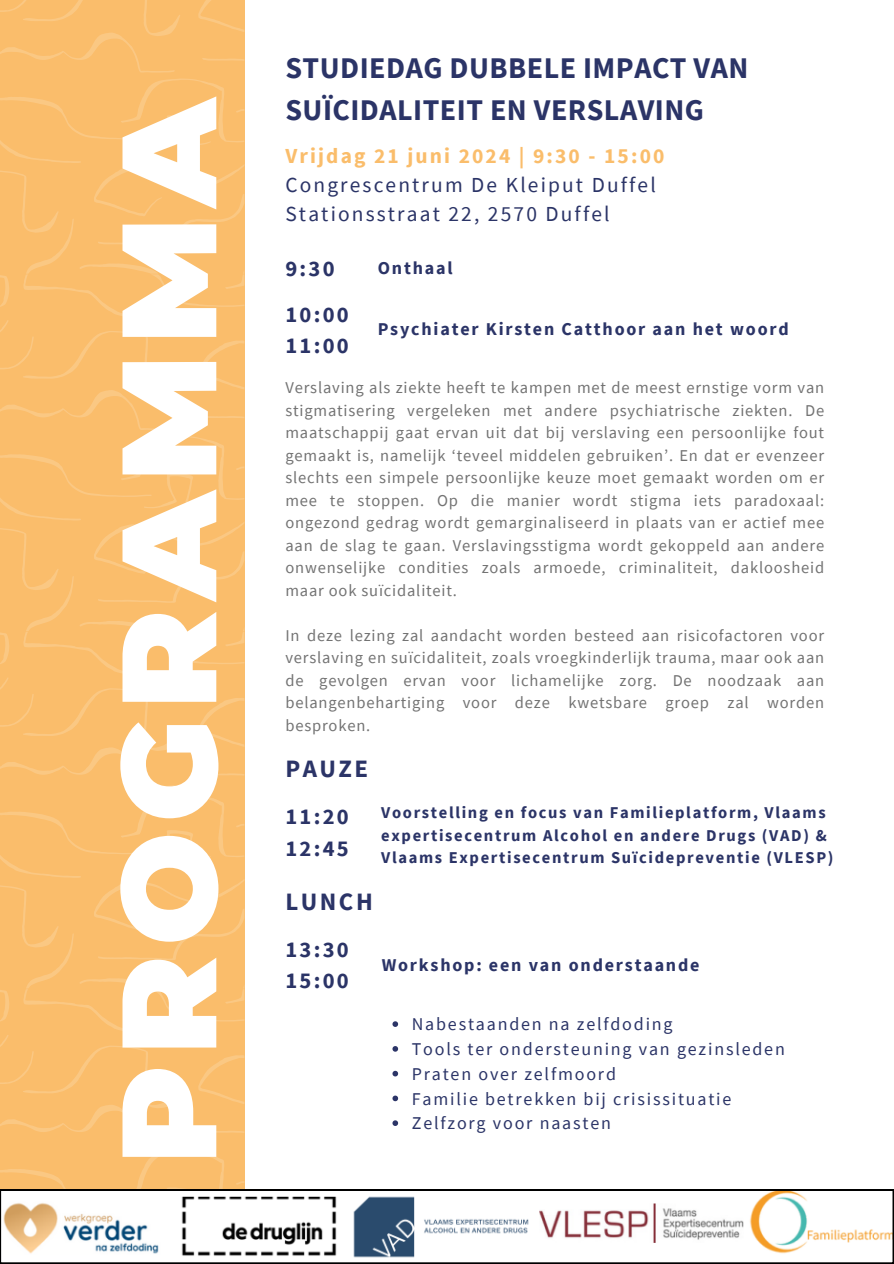
<style>
.page{position:relative;width:894px;height:1264px;background:#fff}
.page>*{position:absolute;margin:0;border:0;box-sizing:border-box;transform-origin:0 0}
.t1{font:900 133.95px "Montserrat";letter-spacing:.075em;color:#fff}
.t2{font:700 30px/41.7px "Source Sans Pro";letter-spacing:.015em;color:#2b3467}
.t3{font:700 24.9px "Source Sans Pro";letter-spacing:.1em;color:#2b3467}
.t4{font:700 22.5px "Source Sans Pro";letter-spacing:.1em;color:#2b3467}
.t5{font:21.45px/29.2px "Source Sans Pro";letter-spacing:.1em;color:#2b3467}
.t6{font:18px "Source Sans Pro";letter-spacing:.1em;color:#2b3467}
.t7{font:700 18px "Source Sans Pro";letter-spacing:.1em;color:#2b3467}
.t8{font:16.5px/22.5px "Source Sans Pro";letter-spacing:.05em;color:#737373;text-align:justify}
.t9{font:700 16.5px/22.5px "Source Sans Pro";letter-spacing:.1em;color:#2b3467}
.s1{font-weight:700;color:#fabd6b}
</style>
<div class="page">
<svg style="left:0;top:0;width:244px;height:1263px;background:#f9bd6c"></svg>
<svg style="left:392px;top:1021px;width:6px;height:5px"></svg>
<svg style="left:392px;top:1046px;width:6px;height:5px"></svg>
<svg style="left:392px;top:1070px;width:6px;height:6px"></svg>
<svg style="left:392px;top:1095px;width:6px;height:6px"></svg>
<svg style="left:392px;top:1120px;width:6px;height:5px"></svg>
<svg style="left:0;top:1189px;width:893px;height:73px"></svg>
<p class="t1" style="left:86px;top:1164px;width:1071px;rotate:-90deg">PROGRAMMA</p>
<p class="t2" style="left:285px;top:47px;width:464px">STUDIEDAG DUBBELE IMPACT VAN<br>SUÏCIDALITEIT EN VERSLAVING</p>
<p class="t5" style="left:285px;top:141px;width:380px"><span class="s1">Vrijdag 21 juni 2024 | 9:30 - 15:00<br></span>Congrescentrum De Kleiput Duffel</p>
<p class="t5" style="left:285px;top:199px;width:325px">Stationsstraat 22, 2570 Duffel</p>
<h4 class="t4" style="left:285px;top:253px;width:51px">9:30</h4>
<p class="t7" style="left:377px;top:257px;width:76px">Onthaal</p>
<p class="t4" style="left:285px;top:299px;width:65px">10:00</p>
<p class="t4" style="left:285px;top:331px;width:65px">11:00</p>
<p class="t7" style="left:377px;top:317px;width:412px">Psychiater Kirsten Catthoor aan het woord</p>
<p class="t8" style="left:285px;top:376px;width:540px">Verslaving als ziekte heeft te kampen met de meest ernstige vorm van stigmatisering vergeleken met andere psychiatrische ziekten. De maatschappij gaat ervan uit dat bij verslaving een persoonlijke fout gemaakt is, namelijk ‘teveel middelen gebruiken’. En dat er evenzeer slechts een simpele persoonlijke keuze moet gemaakt worden om er mee te stoppen. Op die manier wordt stigma iets paradoxaal: ongezond gedrag wordt gemarginaliseerd in plaats van er actief mee aan de slag te gaan. Verslavingsstigma wordt gekoppeld aan andere onwenselijke condities zoals armoede, criminaliteit, dakloosheid maar ook suïcidaliteit.</p>
<p class="t8" style="left:285px;top:623px;width:540px">In deze lezing zal aandacht worden besteed aan risicofactoren voor verslaving en suïcidaliteit, zoals vroegkinderlijk trauma, maar ook aan de gevolgen ervan voor lichamelijke zorg. De noodzaak aan belangenbehartiging voor deze kwetsbare groep zal worden besproken.</p>
<p class="t3" style="left:285px;top:752px;width:84px">PAUZE</p>
<h2 class="t4" style="left:285px;top:802px;width:65px">11:20</h2>
<h1 class="t4" style="left:285px;top:833px;width:65px">12:45</h1>
<h3 class="t9" style="left:381px;top:801px;width:453px">Voorstelling en focus van Familieplatform, Vlaams expertisecentrum Alcohol en andere Drugs (VAD) &amp;<br>Vlaams Expertisecentrum Suïcidepreventie (VLESP)</h3>
<p class="t3" style="left:285px;top:885px;width:89px">LUNCH</p>
<p class="t4" style="left:285px;top:934px;width:65px">13:30</p>
<p class="t4" style="left:285px;top:966px;width:65px">15:00</p>
<p class="t7" style="left:381px;top:953px;width:319px">Workshop: een van onderstaande</p>
<p class="t6" style="left:411px;top:1012px;width:262px">Nabestaanden na zelfdoding</p>
<h3 class="t6" style="left:411px;top:1037px;width:374px">Tools ter ondersteuning van gezinsleden</h3>
<p class="t6" style="left:411px;top:1062px;width:205px">Praten over zelfmoord</p>
<p class="t6" style="left:411px;top:1086px;width:321px">Familie betrekken bij crisissituatie</p>
<p class="t6" style="left:411px;top:1111px;width:200px">Zelfzorg voor naasten</p>
</div>
